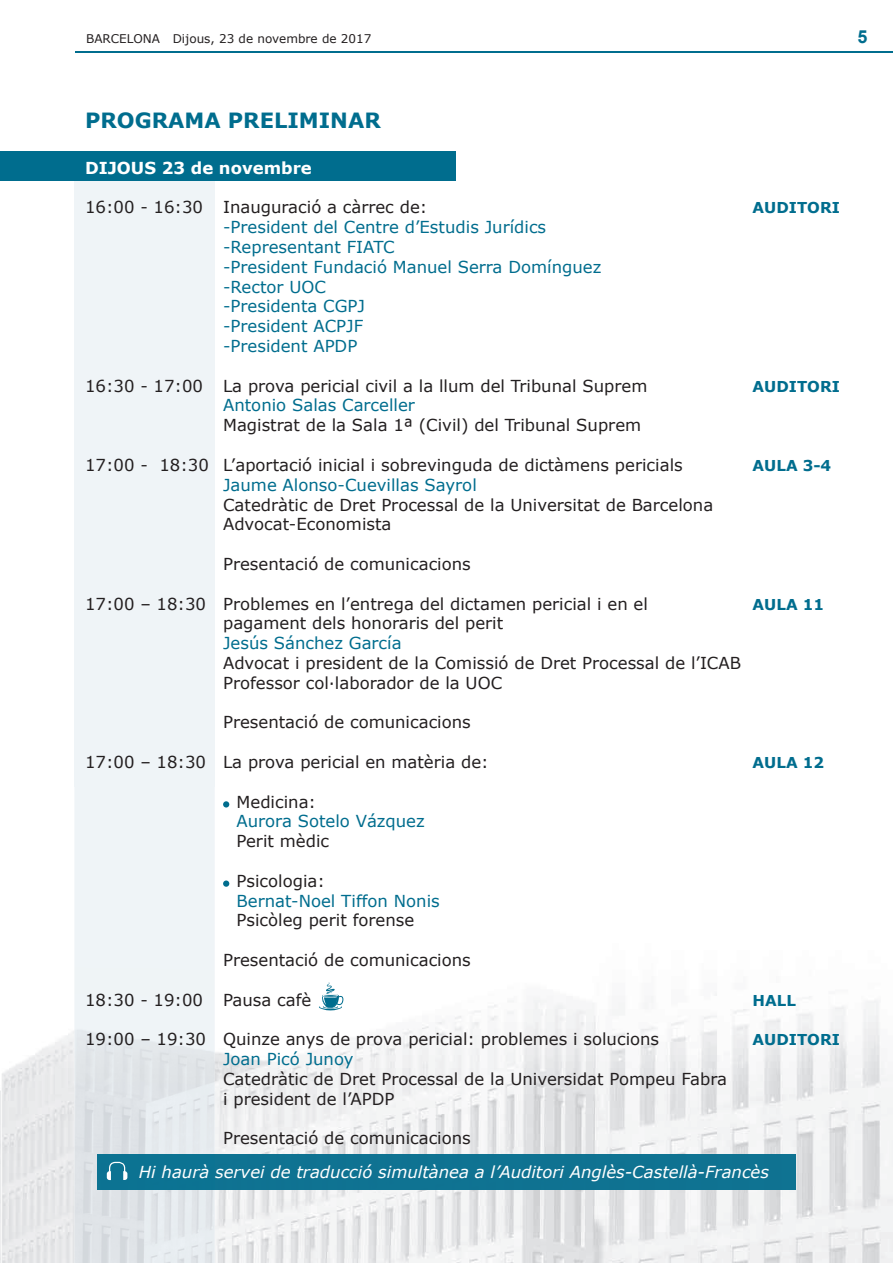
<style>
.page{position:relative;width:893px;height:1263px;background:#fff}
.page>*{position:absolute;margin:0;border:0;box-sizing:border-box;transform-origin:0 0}
.t1{font:700 21px "Verdana";color:#006d8e}
.t2{font:700 18px "Arial";color:#006d8e}
.t3{font:16.5px/19.8px "Verdana";color:#231f20}
.t4{font:16.5px/19.8px "Verdana";color:#006d8e}
.t5{font:italic 16.5px "Verdana";color:#fff}
.t6{font:700 16.5px "Verdana";color:#fff}
.t7{font:700 15px "Verdana";color:#006d8e}
.t8{font:12px "Verdana";color:#231f20}
</style>
<div class="page">
<hr style="left:75px;top:51px;width:818px;height:1px;background:#006d8e">
<img style="left:0;top:1091px;width:1px;height:172px">
<img style="left:2px;top:803px;width:891px;height:460px">
<div style="left:74px;top:166px;width:141px;height:621px;background:#eff4f7"></div>
<img style="left:74px;top:787px;width:141px;height:476px">
<div style="left:0;top:151px;width:455px;height:30px;background:#006d8e"></div>
<svg style="left:223px;top:801px;width:6px;height:6px"></svg>
<div style="left:223px;top:880px;width:6px;height:7px;background:#006d8e;border-radius:50%"></div>
<svg style="left:318px;top:982px;width:25px;height:28px"></svg>
<div style="left:98px;top:1155px;width:697px;height:34px;background:#0f7392"></div>
<svg style="left:107px;top:1162px;width:20px;height:18px"></svg>
<p class="t8" style="left:86px;top:31px;width:287px">BARCELONA Dijous, 23 de novembre de 2017</p>
<p class="t2" style="left:857px;top:25px;width:12px">5</p>
<p class="t1" style="left:85px;top:106px;width:297px">PROGRAMA PRELIMINAR</p>
<p class="t6" style="left:85px;top:157px;width:228px">DIJOUS 23 de novembre</p>
<p class="t3" style="left:85px;top:198px;width:344px">16:00 - 16:30 Inauguració a càrrec de:</p>
<p class="t7" style="left:753px;top:198px;width:89px">AUDITORI</p>
<p class="t4" style="left:223px;top:218px;width:380px">-President del Centre d’Estudis Jurídics -Representant FIATC<br>-President Fundació Manuel Serra Domínguez -Rector UOC<br>-Presidenta CGPJ<br>-President ACPJF<br>-President APDP</p>
<p class="t3" style="left:85px;top:376px;width:564px">16:30 - 17:00 La prova pericial civil a la llum del Tribunal Suprem</p>
<p class="t7" style="left:753px;top:376px;width:89px">AUDITORI</p>
<p class="t4" style="left:223px;top:396px;width:193px">Antonio Salas Carceller</p>
<p class="t3" style="left:223px;top:416px;width:420px">Magistrat de la Sala 1ª (Civil) del Tribunal Suprem</p>
<p class="t3" style="left:85px;top:455px;width:599px">17:00 - 18:30 L’aportació inicial i sobrevinguda de dictàmens pericials</p>
<p class="t7" style="left:753px;top:456px;width:80px">AULA 3-4</p>
<p class="t4" style="left:223px;top:475px;width:255px">Jaume Alonso-Cuevillas Sayrol</p>
<p class="t3" style="left:223px;top:495px;width:492px">Catedràtic de Dret Processal de la Universitat de Barcelona<br>Advocat-Economista</p>
<p class="t3" style="left:223px;top:554px;width:249px">Presentació de comunicacions</p>
<p class="t3" style="left:85px;top:594px;width:564px">17:00 – 18:30 Problemes en l’entrega del dictamen pericial i en el</p>
<p class="t7" style="left:753px;top:594px;width:73px">AULA 11</p>
<p class="t3" style="left:223px;top:614px;width:282px">pagament dels honoraris del perit</p>
<p class="t4" style="left:223px;top:633px;width:180px">Jesús Sánchez García</p>
<p class="t3" style="left:223px;top:653px;width:519px">Advocat i president de la Comissió de Dret Processal de l’ICAB<br>Professor col·laborador de la UOC</p>
<p class="t3" style="left:223px;top:713px;width:249px">Presentació de comunicacions</p>
<p class="t3" style="left:85px;top:752px;width:405px">17:00 – 18:30 La prova pericial en matèria de:</p>
<p class="t7" style="left:753px;top:753px;width:73px">AULA 12</p>
<p class="t3" style="left:237px;top:792px;width:81px">Medicina:</p>
<p class="t4" style="left:237px;top:812px;width:190px">Aurora Sotelo Vázquez</p>
<p class="t3" style="left:237px;top:831px;width:94px">Perit mèdic</p>
<p class="t3" style="left:237px;top:871px;width:90px">Psicologia:</p>
<p class="t4" style="left:237px;top:891px;width:205px">Bernat-Noel Tiffon Nonis</p>
<p class="t3" style="left:237px;top:911px;width:179px">Psicòleg perit forense</p>
<p class="t3" style="left:223px;top:950px;width:249px">Presentació de comunicacions</p>
<p class="t3" style="left:85px;top:990px;width:228px">18:30 - 19:00 Pausa cafè</p>
<p class="t7" style="left:753px;top:990px;width:45px">HALL</p>
<p class="t3" style="left:85px;top:1029px;width:576px">19:00 – 19:30 Quinze anys de prova pericial: problemes i solucions</p>
<p class="t7" style="left:753px;top:1030px;width:89px">AUDITORI</p>
<p class="t4" style="left:223px;top:1049px;width:132px">Joan Picó Junoy</p>
<p class="t3" style="left:223px;top:1069px;width:505px">Catedràtic de Dret Processal de la Universidat Pompeu Fabra i president de l’APDP</p>
<p class="t3" style="left:223px;top:1128px;width:249px">Presentació de comunicacions</p>
<p class="t5" style="left:139px;top:1161px;width:632px">Hi haurà servei de traducció simultànea a l’Auditori Anglès-Castellà-Francès</p>
</div>
